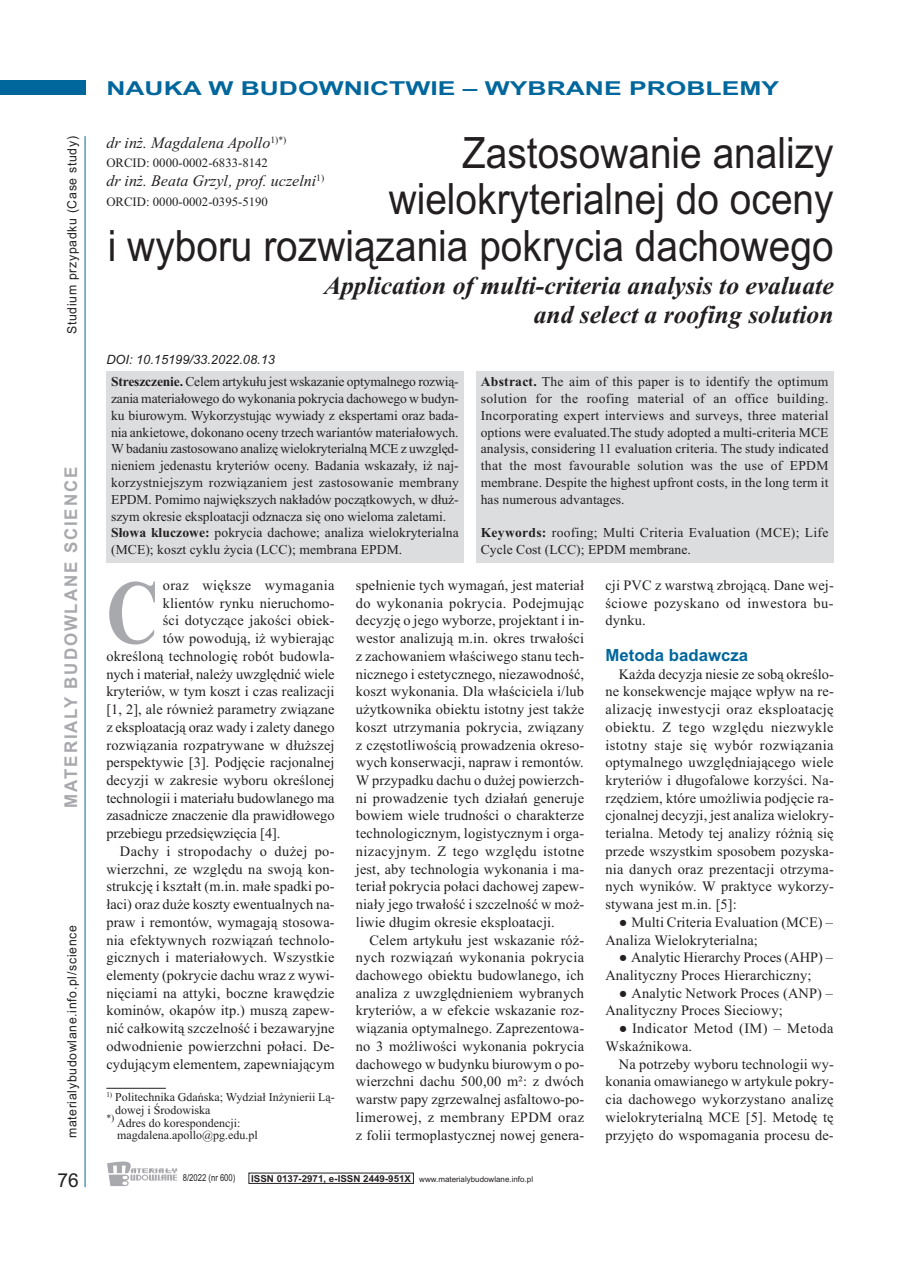
<style>
.page{position:relative;width:906px;height:1268px;background:#fff}
.page>*{position:absolute;margin:0;border:0;box-sizing:border-box;transform-origin:0 0}
.t1{font:700 91.05px "Times New Roman";color:#a8a9ad;scale:.8 1}
.t2{font:43.2px/46.8px "Arial";color:#231f20;text-align:right;scale:.9 1}
.t3{font:italic 700 25.65px/28.7px "Times New Roman";color:#231f20;text-align:right}
.t4{font:700 19.2px "Arial";color:#00679d;scale:1.38 1}
.t5{font:19.2px "Arial";color:#231f20}
.t6{font:700 17.55px "Arial";letter-spacing:.11em;color:#a8a9ad;scale:.96 1}
.t7{font:700 16.8px "Arial";color:#00679d}
.t8{font:italic 16.05px "Times New Roman";color:#231f20}
.t9{font:14.4px/17.7px "Times New Roman";letter-spacing:.01em;color:#231f20;text-align:justify}
.t10{font:14.4px/17.7px "Times New Roman";letter-spacing:.03em;color:#231f20}
.t11{font:14.4px "Times New Roman";letter-spacing:-.01em;color:#231f20}
.t12{font:13.65px/16.8px "Times New Roman";letter-spacing:-.005em;color:#231f20}
.t13{font:13.65px/16.8px "Times New Roman";letter-spacing:.02em;color:#231f20}
.t14{font:12.75px "Arial";letter-spacing:.055em;color:#231f20;scale:.96 1}
.t15{font:12.75px "Times New Roman";color:#231f20}
.t16{font:italic 12.75px "Arial";color:#231f20}
.t17{font:12px "Times New Roman";color:#231f20}
.t18{font:9.6px "Arial";color:#231f20;scale:.8 1}
.t19{font:7.95px "Arial";color:#231f20}
.s1{font-weight:700}
.s2{font-weight:700;font-size:9.6px}
</style>
<div class="page">
<div style="left:0;top:81px;width:85px;height:14px;background:#00679d"></div>
<hr style="left:85px;top:136px;width:1px;height:1050px;background:#00679d">
<svg style="left:107px;top:1161px;width:70px;height:24px"></svg>
<hr style="left:106px;top:1087px;width:60px;height:1px;background:#231f20">
<div style="left:106px;top:371px;width:357px;height:191px;background:#dcdddf"></div>
<div style="left:476px;top:371px;width:357px;height:192px;background:#dcdddf"></div>
<p class="t14" style="left:64px;top:334px;width:208px;rotate:-90deg">Studium przypadku (Case study)</p>
<p class="t6" style="left:61px;top:807px;width:356px;rotate:-90deg">MATERIALY BUDOWLANE SCIENCE</p>
<p class="t14" style="left:64px;top:1138px;width:223px;rotate:-90deg">materialybudowlane.info.pl/science</p>
<h3 class="t5" style="left:57px;top:1168px;width:23px">76</h3>
<h3 class="t4" style="left:106px;top:77px;width:489px">NAUKA W BUDOWNICTWIE – WYBRANE PROBLEMY</h3>
<p class="t8" style="left:106px;top:133px;width:182px">dr inż. Magdalena Apollo<sup>1)*)</sup></p>
<p class="t15" style="left:106px;top:155px;width:163px">ORCID: 0000-0002-6833-8142</p>
<p class="t8" style="left:106px;top:171px;width:219px">dr inż. Beata Grzyl, prof. uczelni<sup>1)</sup></p>
<p class="t15" style="left:106px;top:194px;width:163px">ORCID: 0000-0002-0395-5190</p>
<h2 class="t2" style="left:108px;top:129px;width:808px">Zastosowanie analizy<br>wielokryterialnej do oceny<br>i wyboru rozwiązania pokrycia dachowego</h2>
<h3 class="t3" style="left:324px;top:271px;width:511px">Application of multi-criteria analysis to evaluate and select a roofing solution</h3>
<p class="t16" style="left:106px;top:352px;width:170px">DOI: 10.15199/33.2022.08.13</p>
<p class="t12" style="left:111px;top:373px;width:349px"><span class="s1">Streszczenie.</span> Celem artykułu jest wskazanie optymalnego rozwią&shy;zania materiałowego do wykonania pokrycia dachowego w budyn&shy;ku biurowym. Wykorzystując wywiady z ekspertami oraz bada&shy;nia ankietowe, dokonano oceny trzech wariantów materiałowych.<br>W badaniu zastosowano analizę wielokryterialną MCE z uwzględ&shy;nieniem jedenastu kryteriów oceny. Badania wskazały, iż naj&shy;korzystniejszym rozwiązaniem jest zastosowanie membrany EPDM. Pomimo największych nakładów początkowych, w dłuż&shy;szym okresie eksploatacji odznacza się ono wieloma zaletami.<br><span class="s1">Słowa kluczowe:</span> pokrycia dachowe; analiza wielokryterialna (MCE); koszt cyklu życia (LCC); membrana EPDM.</p>
<p class="t12" style="left:481px;top:373px;width:349px;text-align:justify"><span class="s1">Abstract.</span> The aim of this paper is to identify the optimum solution for the roofing material of an office building.<br>Incorporating expert interviews and surveys, three material options were evaluated.The study adopted a multi-criteria MCE analysis, considering 11 evaluation criteria. The study indicated that the most favourable solution was the use of EPDM membrane. Despite the highest upfront costs, in the long term it has numerous advantages.</p>
<p class="t13" style="left:481px;top:524px;width:349px"><span class="s1">Keywords:</span> roofing; Multi Criteria Evaluation (MCE); Life<br>Cycle Cost (LCC); EPDM membrane.</p>
<h1 class="t1" style="left:106px;top:558px;width:67px">C</h1>
<p class="t10" style="left:163px;top:576px;width:173px">oraz większe wymagania</p>
<p class="t9" style="left:163px;top:593px;width:173px">klientów rynku nieruchomo-</p>
<p class="t9" style="left:163px;top:611px;width:173px">ści dotyczące jakości obiek-</p>
<p class="t9" style="left:163px;top:629px;width:173px">tów powodują, iż wybierając</p>
<p class="t9" style="left:106px;top:647px;width:230px">określoną technologię robót budowla-</p>
<p class="t11" style="left:106px;top:665px;width:230px">nych i materiał, należy uwzględnić wiele</p>
<p class="t9" style="left:106px;top:682px;width:230px">kryteriów, w tym koszt i czas realizacji</p>
<p class="t9" style="left:106px;top:700px;width:230px">[1, 2], ale również parametry związane</p>
<p class="t9" style="left:106px;top:717px;width:230px">z eksploatacją oraz wady i zalety danego</p>
<p class="t9" style="left:106px;top:735px;width:230px">rozwiązania rozpatrywane w dłuższej</p>
<p class="t9" style="left:106px;top:753px;width:230px">perspektywie [3]. Podjęcie racjonalnej</p>
<p class="t9" style="left:106px;top:771px;width:230px">decyzji w zakresie wyboru określonej</p>
<p class="t9" style="left:106px;top:788px;width:230px">technologii i materiału budowlanego ma</p>
<p class="t9" style="left:106px;top:806px;width:230px">zasadnicze znaczenie dla prawidłowego</p>
<p class="t9" style="left:106px;top:824px;width:176px">przebiegu przedsięwzięcia [4].</p>
<p class="t10" style="left:120px;top:841px;width:216px">Dachy i stropodachy o dużej po-</p>
<p class="t9" style="left:106px;top:859px;width:230px">wierzchni, ze względu na swoją kon-</p>
<p class="t9" style="left:106px;top:877px;width:230px">strukcję i kształt (m.in. małe spadki po-</p>
<p class="t9" style="left:106px;top:895px;width:230px">łaci) oraz duże koszty ewentualnych na-</p>
<p class="t9" style="left:106px;top:912px;width:230px">praw i remontów, wymagają stosowa-</p>
<p class="t9" style="left:106px;top:930px;width:230px">nia efektywnych rozwiązań technolo-</p>
<p class="t9" style="left:106px;top:948px;width:230px">gicznych i materiałowych. Wszystkie</p>
<p class="t9" style="left:106px;top:965px;width:230px">elementy (pokrycie dachu wraz z wywi-</p>
<p class="t9" style="left:106px;top:983px;width:230px">nięciami na attyki, boczne krawędzie</p>
<p class="t9" style="left:106px;top:1001px;width:230px">kominów, okapów itp.) muszą zapew-</p>
<p class="t9" style="left:106px;top:1019px;width:230px">nić całkowitą szczelność i bezawaryjne</p>
<p class="t9" style="left:106px;top:1036px;width:230px">odwodnienie powierzchni połaci. De-</p>
<p class="t9" style="left:106px;top:1054px;width:230px">cydującym elementem, zapewniającym</p>
<p class="t17" style="left:106px;top:1089px;width:230px"><sup>1)</sup> Politechnika Gdańska; Wydział Inżynierii Lą-</p>
<p class="t17" style="left:115px;top:1102px;width:97px">dowej i Środowiska</p>
<p class="t17" style="left:106px;top:1115px;width:136px"><sup>*)</sup> Adres do korespondencji:</p>
<p class="t17" style="left:117px;top:1127px;width:142px">magdalena.apollo@pg.edu.pl</p>
<p class="t9" style="left:356px;top:576px;width:230px">spełnienie tych wymagań, jest materiał do wykonania pokrycia. Podejmując decyzję o jego wyborze, projektant i in&shy;westor analizują m.in. okres trwałości z zachowaniem właściwego stanu tech&shy;nicznego i estetycznego, niezawodność, koszt wykonania. Dla właściciela i/lub użytkownika obiektu istotny jest także koszt utrzymania pokrycia, związany z częstotliwością prowadzenia okreso&shy;wych konserwacji, napraw i remontów.<br>W przypadku dachu o dużej powierzch&shy;ni prowadzenie tych działań generuje bowiem wiele trudności o charakterze technologicznym, logistycznym i orga&shy;nizacyjnym. Z tego względu istotne jest, aby technologia wykonania i ma&shy;teriał pokrycia połaci dachowej zapew&shy;niały jego trwałość i szczelność w moż&shy;liwie długim okresie eksploatacji.</p>
<p class="t9" style="left:356px;top:930px;width:230px;text-indent:14px">Celem artykułu jest wskazanie róż&shy;nych rozwiązań wykonania pokrycia dachowego obiektu budowlanego, ich analiza z uwzględnieniem wybranych kryteriów, a w efekcie wskazanie roz&shy;wiązania optymalnego. Zaprezentowa&shy;no 3 możliwości wykonania pokrycia dachowego w budynku biurowym o po&shy;wierzchni dachu 500,00 m²: z dwóch warstw papy zgrzewalnej asfaltowo-po&shy;limerowej, z membrany EPDM oraz z folii termoplastycznej nowej genera-</p>
<p class="t18" style="left:183px;top:1171px;width:67px">8/2022 (nr 600)</p>
<p class="t19" style="left:251px;top:1174px;width:283px"><span class="s2">ISSN 0137-2971, e-ISSN 2449-951X</span> www.materialybudowlane.info.pl</p>
<p class="t9" style="left:605px;top:576px;width:230px">cji PVC z warstwą zbrojącą. Dane wej&shy;ściowe pozyskano od inwestora bu&shy;dynku.</p>
<p class="t7" style="left:605px;top:645px;width:144px">Metoda badawcza</p>
<p class="t9" style="left:605px;top:664px;width:230px;text-indent:14px">Każda decyzja niesie ze sobą określo&shy;ne konsekwencje mające wpływ na re&shy;alizację inwestycji oraz eksploatację obiektu. Z tego względu niezwykle istotny staje się wybór rozwiązania optymalnego uwzględniającego wiele kryteriów i długofalowe korzyści. Na&shy;rzędziem, które umożliwia podjęcie ra&shy;cjonalnej decyzji, jest analiza wielokry&shy;terialna. Metody tej analizy różnią się przede wszystkim sposobem pozyska&shy;nia danych oraz prezentacji otrzyma&shy;nych wyników. W praktyce wykorzy&shy;stywana jest m.in. [5]:</p>
<p class="t9" style="left:605px;top:912px;width:229px;text-indent:13px">● Multi Criteria Evaluation (MCE) –<br>Analiza Wielokryterialna;</p>
<p class="t9" style="left:605px;top:948px;width:229px;text-indent:14px">● Analytic Hierarchy Proces (AHP) –<br>Analityczny Proces Hierarchiczny;</p>
<p class="t9" style="left:605px;top:983px;width:229px;text-indent:14px">● Analytic Network Proces (ANP) –<br>Analityczny Proces Sieciowy;</p>
<p class="t10" style="left:605px;top:1019px;width:229px;text-indent:13px">● Indicator Metod (IM) – Metoda<br>Wskaźnikowa.</p>
<p class="t9" style="left:605px;top:1054px;width:230px;text-indent:14px">Na potrzeby wyboru technologii wy&shy;konania omawianego w artykule pokry&shy;cia dachowego wykorzystano analizę wielokryterialną MCE [5]. Metodę tę przyjęto do wspomagania procesu de-</p>
</div>
